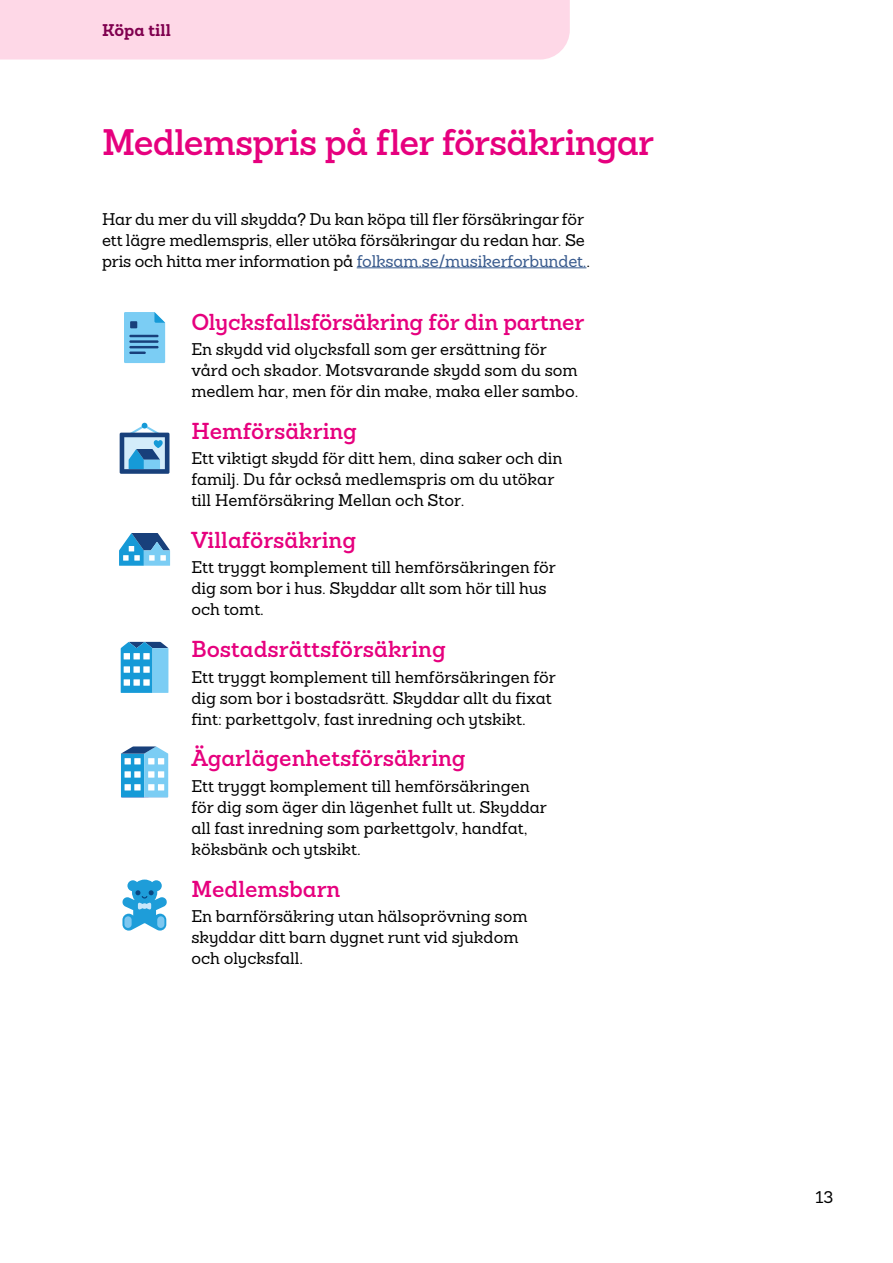
<style>
.page{position:relative;width:893px;height:1263px;background:#fff}
.page>*{position:absolute;margin:0;border:0;box-sizing:border-box;transform-origin:0 0}
.t1{font:600 36px "Sanchez Folksam";letter-spacing:-.02em;color:#e6007e}
.t2{font:600 22.5px "Sanchez Folksam";color:#e6007e}
.t3{font:500 16.5px/21px "Sanchez Folksam";color:#000}
.t4{font:700 16.5px "Sanchez Folksam";color:#80004f}
.s1{color:#385a8d}
</style>
<div class="page">
<div style="left:0;top:0;width:570px;height:60px;background:#fed8e7"></div>
<hr style="left:357px;top:267px;width:229px;height:1px;background:#385a8d">
<svg style="left:120px;top:423px;width:49px;height:51px;background:#7aa5c8"></svg>
<svg style="left:119px;top:533px;width:51px;height:33px"></svg>
<svg style="left:121px;top:642px;width:47px;height:51px;background:#55b2df"></svg>
<div style="left:143px;top:653px;width:7px;height:6px;background:#fff"></div>
<div style="left:133px;top:666px;width:7px;height:7px;background:#fff"></div>
<div style="left:133px;top:653px;width:7px;height:6px;background:#fff"></div>
<svg style="left:121px;top:746px;width:47px;height:51px"></svg>
<svg style="left:124px;top:312px;width:41px;height:51px;background:#7acaf1"></svg>
<hr style="left:129px;top:335px;width:30px;height:2px;background:#18407b">
<hr style="left:129px;top:340px;width:30px;height:3px;background:#18407b">
<hr style="left:129px;top:346px;width:30px;height:2px;background:#18407b">
<hr style="left:129px;top:351px;width:17px;height:3px;background:#18407b">
<div style="left:130px;top:321px;width:7px;height:7px;background:#18407b"></div>
<svg style="left:122px;top:879px;width:45px;height:51px"></svg>
<div style="left:124px;top:916px;width:8px;height:12px;background:#7dc7f0;border-radius:4px"></div>
<div style="left:157px;top:916px;width:7px;height:12px;background:#7dc7f0;border-radius:4px"></div>
<p class="t4" style="left:102px;top:19px;width:70px">Köpa till</p>
<h1 class="t1" style="left:102px;top:118px;width:553px">Medlemspris på fler försäkringar</h1>
<p class="t3" style="left:102px;top:208px;width:490px">Har du mer du vill skydda? Du kan köpa till fler försäkringar för ett lägre medlemspris, eller utöka försäkringar du redan har. Se pris och hitta mer information på <span class="s1">folksam.se/musikerforbundet.</span>.</p>
<h2 class="t2" style="left:191px;top:307px;width:394px">Olycksfallsförsäkring för din partner</h2>
<p class="t3" style="left:191px;top:339px;width:388px">En skydd vid olycksfall som ger ersättning för vård och skador. Motsvarande skydd som du som medlem har, men för din make, maka eller sambo.</p>
<h2 class="t2" style="left:191px;top:416px;width:167px">Hemförsäkring</h2>
<p class="t3" style="left:191px;top:448px;width:373px">Ett viktigt skydd för ditt hem, dina saker och din familj. Du får också medlemspris om du utökar till Hemförsäkring Mellan och Stor.</p>
<h2 class="t2" style="left:191px;top:525px;width:166px">Villaförsäkring</h2>
<p class="t3" style="left:191px;top:557px;width:366px">Ett tryggt komplement till hemförsäkringen för dig som bor i hus. Skyddar allt som hör till hus och tomt.</p>
<h2 class="t2" style="left:191px;top:634px;width:256px">Bostadsrättsförsäkring</h2>
<p class="t3" style="left:191px;top:666px;width:366px">Ett tryggt komplement till hemförsäkringen för dig som bor i bostadsrätt. Skyddar allt du fixat fint: parkettgolv, fast inredning och ytskikt.</p>
<h2 class="t2" style="left:191px;top:743px;width:276px">Ägarlägenhetsförsäkring</h2>
<p class="t3" style="left:191px;top:775px;width:357px">Ett tryggt komplement till hemförsäkringen för dig som äger din lägenhet fullt ut. Skyddar all fast inredning som parkettgolv, handfat, köksbänk och ytskikt.</p>
<h2 class="t2" style="left:191px;top:873px;width:150px">Medlemsbarn</h2>
<p class="t3" style="left:191px;top:905px;width:338px">En barnförsäkring utan hälsoprövning som skyddar ditt barn dygnet runt vid sjukdom och olycksfall.</p>
<p class="t3" style="left:816px;top:1187px;width:19px">13</p>
</div>
